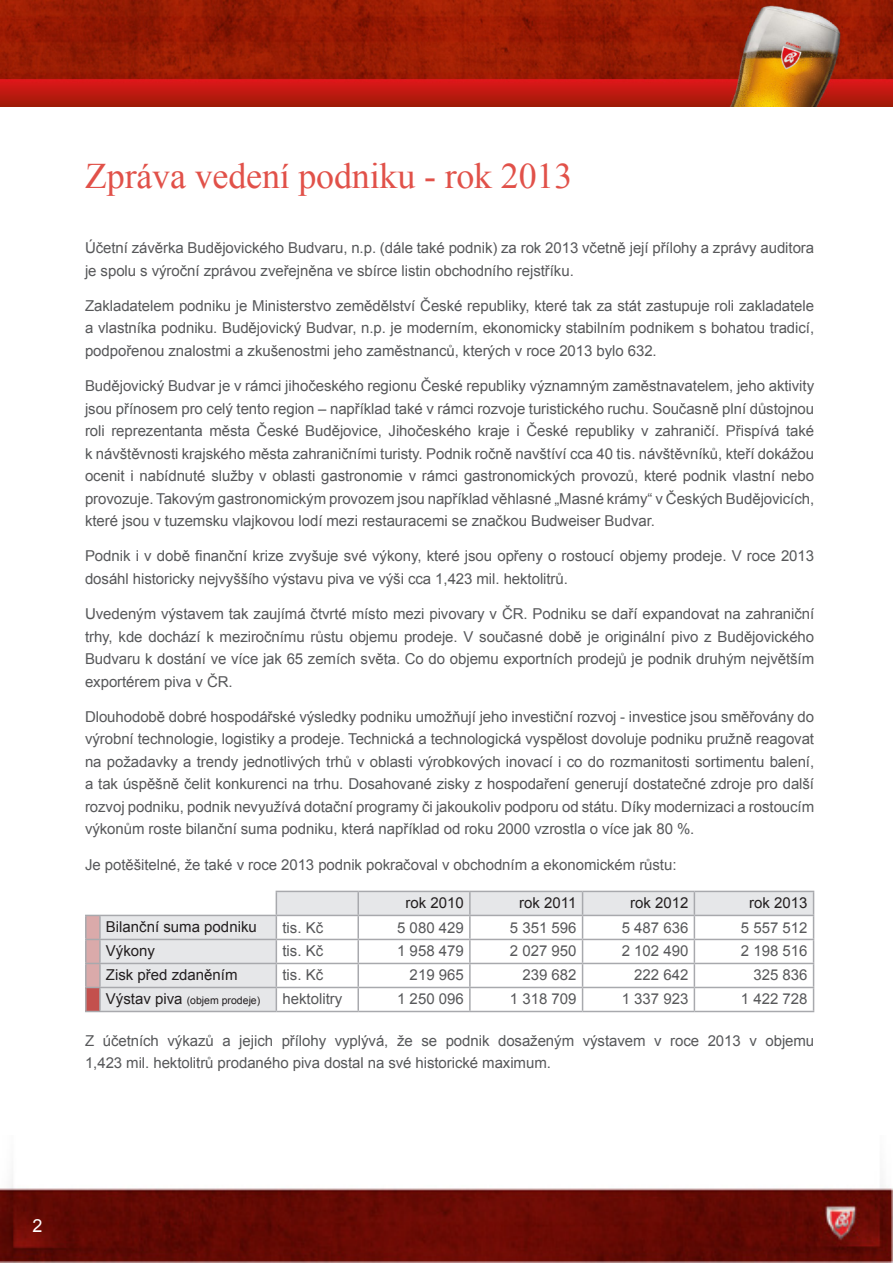
<style>
.page{position:relative;width:893px;height:1263px;background:#fff}
.page>*{position:absolute;margin:0;border:0;box-sizing:border-box;transform-origin:0 0}
.t1{font:36px "Times New Roman";letter-spacing:-.005em;color:#e15149}
.t2{font:18px "Arial";color:#fff}
.t3{font:15px/22.5px "Arial";letter-spacing:-.005em;color:#57585a;text-align:justify}
.t4{font:15px "Arial";color:#231f20}
.t5{font:10.5px "Arial";color:#231f20}
.s1{font-size:15px}
</style>
<div class="page">
<img style="left:0;top:1179px;width:893px;height:84px">
<svg style="left:100px;top:891px;width:713px;height:120px"></svg>
<div style="left:86px;top:987px;width:14px;height:24px;background:#c3504d"></div>
<hr style="left:276px;top:891px;width:82px;height:1px;background:#a8a9ad">
<hr style="left:358px;top:891px;width:112px;height:1px;background:#a8a9ad">
<hr style="left:357px;top:892px;width:2px;height:23px;background:#a8a9ad">
<hr style="left:470px;top:891px;width:113px;height:1px;background:#a8a9ad">
<hr style="left:469px;top:892px;width:2px;height:23px;background:#a8a9ad">
<hr style="left:583px;top:891px;width:111px;height:1px;background:#a8a9ad">
<hr style="left:694px;top:891px;width:120px;height:1px;background:#a8a9ad">
<hr style="left:100px;top:915px;width:176px;height:1px;background:#a8a9ad">
<hr style="left:99px;top:916px;width:2px;height:23px;background:#a8a9ad">
<hr style="left:276px;top:915px;width:82px;height:1px;background:#a8a9ad">
<hr style="left:358px;top:915px;width:112px;height:1px;background:#a8a9ad">
<hr style="left:357px;top:916px;width:2px;height:23px;background:#a8a9ad">
<hr style="left:470px;top:915px;width:113px;height:1px;background:#a8a9ad">
<hr style="left:469px;top:916px;width:2px;height:23px;background:#a8a9ad">
<hr style="left:583px;top:915px;width:111px;height:1px;background:#a8a9ad">
<hr style="left:694px;top:915px;width:120px;height:1px;background:#a8a9ad">
<hr style="left:100px;top:939px;width:176px;height:1px;background:#a8a9ad">
<hr style="left:99px;top:940px;width:2px;height:23px;background:#a8a9ad">
<hr style="left:276px;top:939px;width:82px;height:1px;background:#a8a9ad">
<hr style="left:358px;top:939px;width:112px;height:1px;background:#a8a9ad">
<hr style="left:357px;top:940px;width:2px;height:23px;background:#a8a9ad">
<hr style="left:470px;top:939px;width:113px;height:1px;background:#a8a9ad">
<hr style="left:469px;top:940px;width:2px;height:23px;background:#a8a9ad">
<hr style="left:583px;top:939px;width:111px;height:1px;background:#a8a9ad">
<hr style="left:694px;top:939px;width:120px;height:1px;background:#a8a9ad">
<hr style="left:100px;top:963px;width:176px;height:1px;background:#a8a9ad">
<hr style="left:99px;top:964px;width:2px;height:23px;background:#a8a9ad">
<hr style="left:276px;top:963px;width:82px;height:1px;background:#a8a9ad">
<hr style="left:358px;top:963px;width:112px;height:1px;background:#a8a9ad">
<hr style="left:357px;top:964px;width:2px;height:23px;background:#a8a9ad">
<hr style="left:470px;top:963px;width:113px;height:1px;background:#a8a9ad">
<hr style="left:469px;top:964px;width:2px;height:23px;background:#a8a9ad">
<hr style="left:583px;top:963px;width:111px;height:1px;background:#a8a9ad">
<hr style="left:694px;top:963px;width:120px;height:1px;background:#a8a9ad">
<svg style="left:85px;top:915px;width:15px;height:73px"></svg>
<hr style="left:85px;top:988px;width:2px;height:23px;background:#a8a9ad">
<hr style="left:100px;top:987px;width:176px;height:1px;background:#a8a9ad">
<hr style="left:99px;top:988px;width:2px;height:23px;background:#a8a9ad">
<hr style="left:276px;top:987px;width:82px;height:1px;background:#a8a9ad">
<svg style="left:276px;top:892px;width:1px;height:119px"></svg>
<hr style="left:358px;top:987px;width:112px;height:1px;background:#a8a9ad">
<hr style="left:357px;top:988px;width:2px;height:23px;background:#a8a9ad">
<hr style="left:470px;top:987px;width:113px;height:1px;background:#a8a9ad">
<hr style="left:469px;top:988px;width:2px;height:23px;background:#a8a9ad">
<hr style="left:583px;top:987px;width:111px;height:1px;background:#a8a9ad">
<svg style="left:582px;top:892px;width:1px;height:119px"></svg>
<hr style="left:694px;top:987px;width:120px;height:1px;background:#a8a9ad">
<svg style="left:694px;top:892px;width:1px;height:119px"></svg>
<svg style="left:813px;top:892px;width:1px;height:119px"></svg>
<svg style="left:85px;top:1011px;width:15px;height:1px"></svg>
<hr style="left:100px;top:1011px;width:176px;height:1px;background:#a8a9ad">
<hr style="left:276px;top:1011px;width:82px;height:1px;background:#a8a9ad">
<hr style="left:358px;top:1011px;width:112px;height:1px;background:#a8a9ad">
<hr style="left:470px;top:1011px;width:113px;height:1px;background:#a8a9ad">
<hr style="left:583px;top:1011px;width:111px;height:1px;background:#a8a9ad">
<hr style="left:694px;top:1011px;width:120px;height:1px;background:#a8a9ad">
<img style="left:0;top:0;width:893px;height:106px">
<p class="t1" style="left:85px;top:150px;width:489px">Zpráva vedení podniku - rok 2013</p>
<p class="t3" style="left:85px;top:236px;width:731px">Účetní závěrka Budějovického Budvaru, n.p. (dále také podnik) za rok 2013 včetně její přílohy a zprávy auditora je spolu s výroční zprávou zveřejněna ve sbírce listin obchodního rejstříku.</p>
<p class="t3" style="left:85px;top:294px;width:731px">Zakladatelem podniku je Ministerstvo zemědělství České republiky, které tak za stát zastupuje roli zakladatele a vlastníka podniku. Budějovický Budvar, n.p. je moderním, ekonomicky stabilním podnikem s bohatou tradicí, podpořenou znalostmi a zkušenostmi jeho zaměstnanců, kterých v roce 2013 bylo 632.</p>
<p class="t3" style="left:85px;top:374px;width:731px">Budějovický Budvar je v rámci jihočeského regionu České republiky významným zaměstnavatelem, jeho aktivity jsou přínosem pro celý tento region – například také v rámci rozvoje turistického ruchu. Současně plní důstojnou roli reprezentanta města České Budějovice, Jihočeského kraje i České republiky v zahraničí. Přispívá také k návštěvnosti krajského města zahraničními turisty. Podnik ročně navštíví cca 40 tis. návštěvníků, kteří dokážou ocenit i nabídnuté služby v oblasti gastronomie v rámci gastronomických provozů, které podnik vlastní nebo provozuje. Takovým gastronomickým provozem jsou například věhlasné „Masné krámy“ v Českých Budějovicích, které jsou v tuzemsku vlajkovou lodí mezi restauracemi se značkou Budweiser Budvar.</p>
<p class="t3" style="left:85px;top:545px;width:731px">Podnik i v době finanční krize zvyšuje své výkony, které jsou opřeny o rostoucí objemy prodeje. V roce 2013 dosáhl historicky nejvyššího výstavu piva ve výši cca 1,423 mil. hektolitrů.</p>
<p class="t3" style="left:85px;top:602px;width:731px">Uvedeným výstavem tak zaujímá čtvrté místo mezi pivovary v ČR. Podniku se daří expandovat na zahraniční trhy, kde dochází k meziročnímu růstu objemu prodeje. V současné době je originální pivo z Budějovického Budvaru k dostání ve více jak 65 zemích světa. Co do objemu exportních prodejů je podnik druhým největším exportérem piva v ČR.</p>
<p class="t3" style="left:85px;top:705px;width:731px">Dlouhodobě dobré hospodářské výsledky podniku umožňují jeho investiční rozvoj - investice jsou směřovány do výrobní technologie, logistiky a prodeje. Technická a technologická vyspělost dovoluje podniku pružně reagovat na požadavky a trendy jednotlivých trhů v oblasti výrobkových inovací i co do rozmanitosti sortimentu balení, a tak úspěšně čelit konkurenci na trhu. Dosahované zisky z hospodaření generují dostatečné zdroje pro další rozvoj podniku, podnik nevyužívá dotační programy či jakoukoliv podporu od státu. Díky modernizaci a rostoucím výkonům roste bilanční suma podniku, která například od roku 2000 vzrostla o více jak 80 %.</p>
<p class="t3" style="left:85px;top:853px;width:593px">Je potěšitelné, že také v roce 2013 podnik pokračoval v obchodním a ekonomickém růstu:</p>
<p class="t4" style="left:405px;top:893px;width:60px">rok 2010</p>
<p class="t4" style="left:519px;top:893px;width:59px">rok 2011</p>
<p class="t4" style="left:630px;top:893px;width:60px">rok 2012</p>
<p class="t4" style="left:749px;top:893px;width:60px">rok 2013</p>
<p class="t4" style="left:106px;top:917px;width:152px">Bilanční suma podniku</p>
<p class="t3" style="left:282px;top:916px;width:42px">tis. Kč</p>
<p class="t3" style="left:397px;top:916px;width:68px">5 080 429</p>
<p class="t3" style="left:510px;top:916px;width:68px">5 351 596</p>
<p class="t3" style="left:622px;top:916px;width:68px">5 487 636</p>
<p class="t3" style="left:741px;top:916px;width:68px">5 557 512</p>
<p class="t4" style="left:106px;top:941px;width:51px">Výkony</p>
<p class="t3" style="left:282px;top:940px;width:42px">tis. Kč</p>
<p class="t3" style="left:397px;top:940px;width:68px">1 958 479</p>
<p class="t3" style="left:510px;top:940px;width:68px">2 027 950</p>
<p class="t3" style="left:622px;top:940px;width:68px">2 102 490</p>
<p class="t3" style="left:741px;top:940px;width:68px">2 198 516</p>
<p class="t4" style="left:106px;top:965px;width:133px">Zisk před zdaněním</p>
<p class="t3" style="left:282px;top:964px;width:42px">tis. Kč</p>
<p class="t3" style="left:410px;top:964px;width:56px">219 965</p>
<p class="t3" style="left:522px;top:964px;width:56px">239 682</p>
<p class="t3" style="left:634px;top:964px;width:56px">222 642</p>
<p class="t3" style="left:753px;top:964px;width:56px">325 836</p>
<p class="t5" style="left:106px;top:993px;width:156px"><span class="s1">Výstav piva</span> (objem prodeje)</p>
<p class="t3" style="left:282px;top:988px;width:62px">hektolitry</p>
<p class="t3" style="left:397px;top:988px;width:68px">1 250 096</p>
<p class="t3" style="left:510px;top:988px;width:68px">1 318 709</p>
<p class="t3" style="left:622px;top:988px;width:68px">1 337 923</p>
<p class="t3" style="left:741px;top:988px;width:68px">1 422 728</p>
<p class="t3" style="left:85px;top:1029px;width:731px">Z účetních výkazů a jejich přílohy vyplývá, že se podnik dosaženým výstavem v roce 2013 v objemu<br>1,423 mil. hektolitrů prodaného piva dostal na své historické maximum.</p>
<p class="t2" style="left:33px;top:1213px;width:12px">2</p>
</div>
